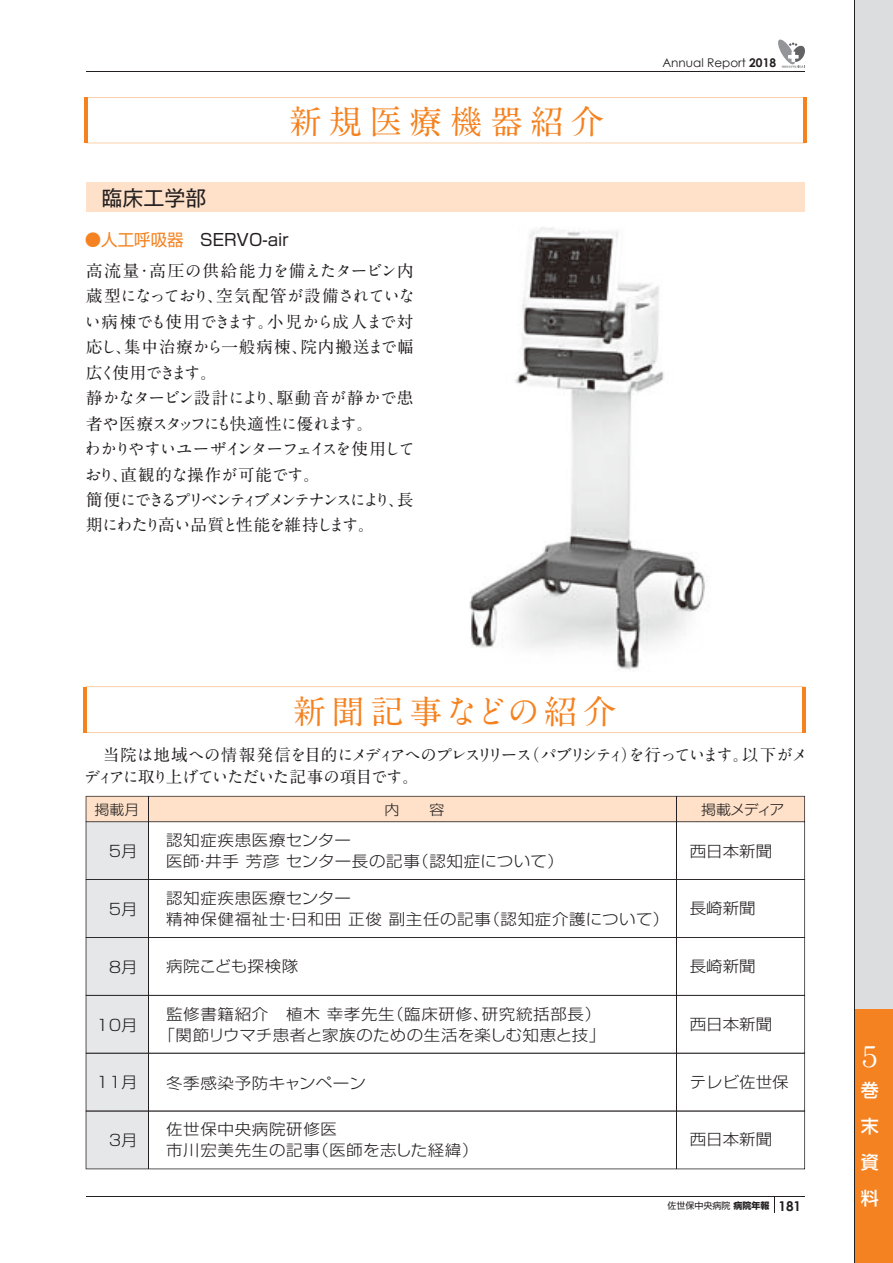
<style>
.page{position:relative;width:893px;height:1263px;background:#fff}
.page>*{position:absolute;margin:0;border:0;box-sizing:border-box;transform-origin:0 0}
.t1{font:700 33px "A1 Mincho Std";letter-spacing:.15em;color:#f58220}
.t2{font:700 33px "A1 Mincho Std";letter-spacing:.22em;color:#f58220}
.t3{font:700 28.5px "A1 Mincho Std";color:#fff}
.t4{font:21px "Gothic MB101 Pro";color:#231f20}
.t5{font:500 18px/36px "Shin Go Pro";color:#fff;text-align:justify}
.t6{font:700 16.5px/25.5px "A1 Mincho Std";letter-spacing:-.065em;color:#231f20}
.t7{font:16.5px "Shin Go Pro";color:#231f20}
.t8{font:300 15.45px/21px "Shin Go Pro";letter-spacing:.04em;color:#231f20;scale:1.07 1}
.t9{font:300 15.45px "Shin Go Pro";letter-spacing:.02em;color:#231f20;scale:1.07 1}
.t10{font:300 13.95px "Shin Go Pro";letter-spacing:-.065em;color:#231f20;scale:1.07 1}
.t11{font:700 13.5px "Century Gothic";color:#231f20}
.t12{font:12px "Century Gothic";color:#231f20}
.t13{font:9px "Shin Go Pro";color:#231f20}
.s1{color:#f58220}
.s2{font-weight:700}
</style>
<div class="page">
<img style="left:398px;top:227px;width:359px;height:460px">
<svg style="left:86px;top:796px;width:719px;height:373px"></svg>
<svg style="left:85px;top:687px;width:719px;height:46px"></svg>
<hr style="left:84px;top:687px;width:3px;height:45px;background:#f58220">
<hr style="left:803px;top:687px;width:3px;height:45px;background:#f58220">
<hr style="left:148px;top:796px;width:1px;height:373px;background:#231f20">
<hr style="left:676px;top:796px;width:1px;height:373px;background:#231f20">
<div style="left:855px;top:0;width:38px;height:1263px;background:#dcdddf"></div>
<hr style="left:86px;top:1197px;width:719px;height:1px;background:#231f20">
<svg style="left:774px;top:1198px;width:1px;height:15px"></svg>
<div style="left:855px;top:1010px;width:38px;height:253px;background:#f58220"></div>
<hr style="left:855px;top:0;width:1px;height:1263px;background:#231f20">
<hr style="left:86px;top:72px;width:719px;height:1px;background:#231f20">
<svg style="left:778px;top:39px;width:27px;height:29px"></svg>
<svg style="left:88px;top:97px;width:715px;height:46px"></svg>
<hr style="left:85px;top:97px;width:3px;height:46px;background:#f58220">
<hr style="left:803px;top:97px;width:3px;height:46px;background:#f58220">
<div style="left:86px;top:182px;width:719px;height:30px;background:#fee1c8"></div>
<h1 class="t2" style="left:289px;top:95px;width:316px">新規医療機器紹介</h1>
<p class="t4" style="left:101px;top:180px;width:107px">臨床工学部</p>
<p class="t7" style="left:85px;top:226px;width:205px"><span class="s1">●人工呼吸器　</span>SERVO-air</p>
<p class="t6" style="left:85px;top:255px;width:332px">高流量・高圧の供給能力を備えたタービン内蔵型になっており、空気配管が設備されていない病棟でも使用できます。小児から成人まで対応し、集中治療から一般病棟、院内搬送まで幅広く使用できます。<br>静かなタービン設計により、駆動音が静かで患者や医療スタッフにも快適性に優れます。<br>わかりやすいユーザインターフェイスを使用しており、直観的な操作が可能です。<br>簡便にできるプリベンティブメンテナンスにより、長期にわたり高い品質と性能を維持します。</p>
<p class="t12" style="left:662px;top:56px;width:115px">Annual Report <span class="s2">2018</span></p>
<h1 class="t1" style="left:293px;top:684px;width:325px">新聞記事などの紹介</h1>
<p class="t6" style="left:84px;top:741px;width:726px;line-height:22.5px">　当院は地域への情報発信を目的にメディアへのプレスリリース（パブリシティ）を行っています。以下がメディアに取り上げていただいた記事の項目です。</p>
<p class="t10" style="left:95px;top:798px;width:43px">掲載月</p>
<p class="t10" style="left:384px;top:798px;width:58px">内　　容</p>
<p class="t10" style="left:701px;top:798px;width:80px">掲載メディア</p>
<p class="t8" style="left:109px;top:839px;width:29px">5月</p>
<p class="t8" style="left:166px;top:828px;width:373px">認知症疾患医療センター<br>医師・井手 芳彦 センター長の記事（認知症について）</p>
<p class="t8" style="left:166px;top:886px;width:472px">認知症疾患医療センター<br>精神保健福祉士・日和田 正俊 副主任の記事（認知症介護について）</p>
<p class="t9" style="left:166px;top:953px;width:125px">病院こども探検隊</p>
<p class="t8" style="left:158px;top:1001px;width:424px;text-align:center">監修書籍紹介　植木 幸孝先生（臨床研修、研究統括部長）　「関節リウマチ患者と家族のための生活を楽しむ知恵と技」</p>
<p class="t8" style="left:166px;top:1071px;width:188px">冬季感染予防キャンペーン</p>
<p class="t8" style="left:166px;top:1117px;width:294px">佐世保中央病院研修医<br>市川宏美先生の記事（医師を志した経緯）</p>
<p class="t8" style="left:690px;top:838px;width:79px">西日本新聞</p>
<p class="t8" style="left:690px;top:896px;width:63px">長崎新聞</p>
<p class="t8" style="left:109px;top:897px;width:29px">5月</p>
<p class="t8" style="left:690px;top:954px;width:63px">長崎新聞</p>
<p class="t8" style="left:109px;top:954px;width:29px">8月</p>
<p class="t8" style="left:690px;top:1011px;width:79px">西日本新聞</p>
<p class="t8" style="left:96px;top:1012px;width:40px">10月</p>
<p class="t8" style="left:690px;top:1069px;width:94px">テレビ佐世保</p>
<p class="t8" style="left:96px;top:1070px;width:40px">11月</p>
<p class="t8" style="left:690px;top:1127px;width:79px">西日本新聞</p>
<p class="t8" style="left:109px;top:1128px;width:29px">3月</p>
<p class="t13" style="left:667px;top:1198px;width:103px">佐世保中央病院 <span class="s2">病院年報</span></p>
<p class="t11" style="left:778px;top:1197px;width:24px">181</p>
<h2 class="t3" style="left:855px;top:1033px;width:22px">５</h2>
<p class="t5" style="left:861px;top:1070px;width:19px">巻末資料</p>
</div>
